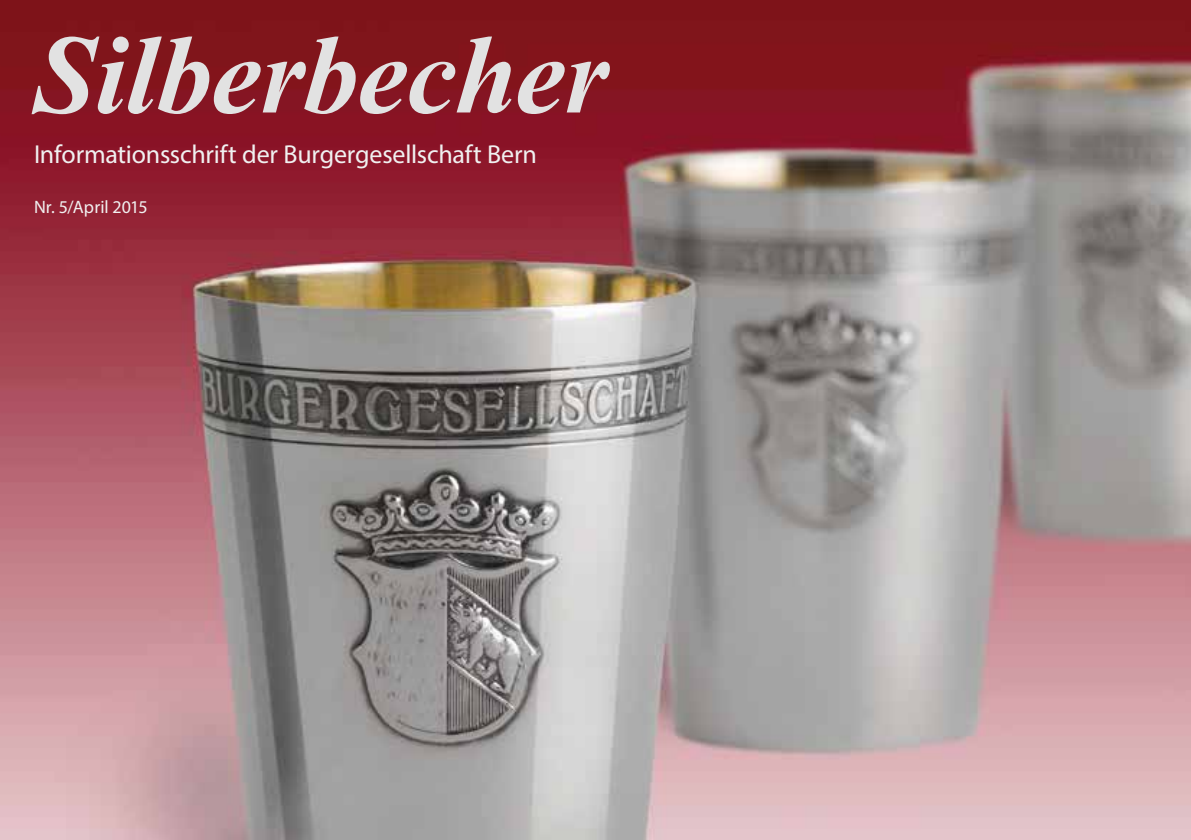
<style>
.page{position:relative;width:1191px;height:840px;background:#fff}
.page>*{position:absolute;margin:0;border:0;box-sizing:border-box;transform-origin:0 0}
.t1{font:italic 700 112px "Times New Roman";letter-spacing:-.01em;color:#e2e2e2}
.t2{font:26px "Myriad Pro";letter-spacing:-.005em;color:#f0f0f0}
.t3{font:18px "Myriad Pro";color:#f1f0f0}
</style>
<div class="page">
<img style="left:0;top:0;width:1191px;height:839px">
<h1 class="t1" style="left:34px;top:-3px;width:576px">Silberbecher</h1>
<p class="t2" style="left:34px;top:138px;width:504px">Informationsschrift der Burgergesellschaft Bern</p>
<p class="t3" style="left:34px;top:195px;width:115px">Nr. 5/April 2015</p>
</div>
